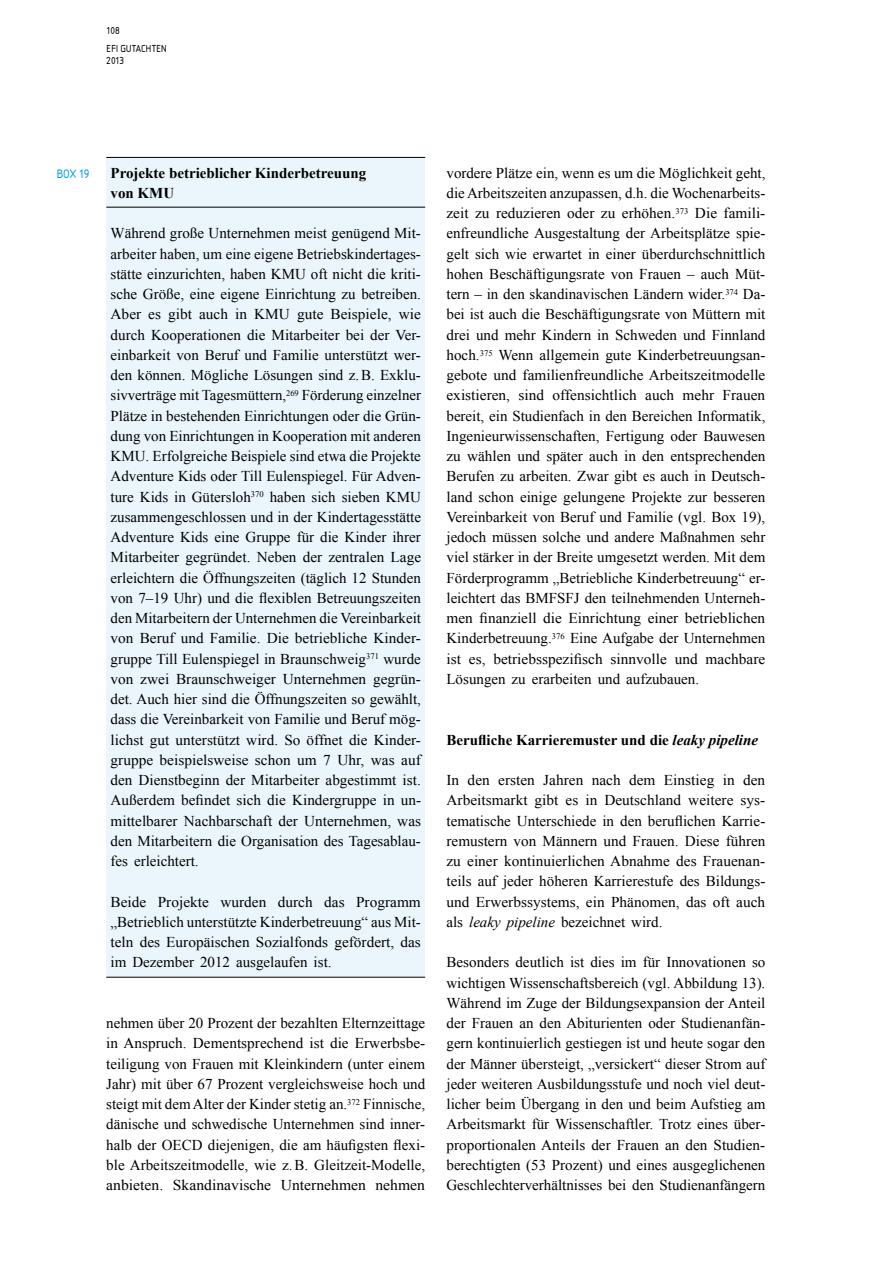
<style>
.page{position:relative;width:893px;height:1263px;background:#fff}
.page>*{position:absolute;margin:0;border:0;box-sizing:border-box;transform-origin:0 0}
.t1{font:15px/20.2px "Times New Roman";color:#000;text-align:justify}
.t2{font:700 15px/20.2px "Times New Roman";color:#000}
.t3{font:12.75px "Isonorm Com";color:#009ee0}
.t4{font:10.5px/11.2px "Isonorm Com";color:#000}
.s1{font-style:italic}
</style>
<div class="page">
<div style="left:106px;top:157px;width:319px;height:820px;background:#ebf6fc"></div>
<hr style="left:106px;top:157px;width:319px;height:1px;background:#000">
<hr style="left:106px;top:207px;width:319px;height:1px;background:#000">
<hr style="left:106px;top:977px;width:319px;height:1px;background:#000">
<p class="t4" style="left:106px;top:25px;width:15px">108</p>
<p class="t4" style="left:106px;top:43px;width:46px">EFI GUTACHTEN<br>2013</p>
<p class="t3" style="left:56px;top:166px;width:35px">BOX 19</p>
<p class="t2" style="left:111px;top:162px;width:257px">Projekte betrieblicher Kinderbetreuung von KMU</p>
<p class="t1" style="left:111px;top:223px;width:312px">Während große Unternehmen meist genügend Mit&shy;arbeiter haben, um eine eigene Betriebskindertages&shy;stätte einzurichten, haben KMU oft nicht die kriti&shy;sche Größe, eine eigene Einrichtung zu betreiben.<br>Aber es gibt auch in KMU gute Beispiele, wie durch Kooperationen die Mitarbeiter bei der Ver&shy;einbarkeit von Beruf und Familie unterstützt wer&shy;den können. Mögliche Lösungen sind z.B. Exklu&shy;sivverträge mit Tagesmüttern,<sup>269</sup> Förderung einzelner Plätze in bestehenden Einrichtungen oder die Grün&shy;dung von Einrichtungen in Kooperation mit anderen KMU. Erfolgreiche Beispiele sind etwa die Projekte Adventure Kids oder Till Eulenspiegel. Für Adven&shy;ture Kids in Gütersloh<sup>370</sup> haben sich sieben KMU zusammengeschlossen und in der Kindertagesstätte Adventure Kids eine Gruppe für die Kinder ihrer Mitarbeiter gegründet. Neben der zentralen Lage erleichtern die Öffnungszeiten (täglich 12 Stunden von 7–19 Uhr) und die flexiblen Betreuungszeiten den Mitarbeitern der Unternehmen die Vereinbarkeit von Beruf und Familie. Die betriebliche Kinder&shy;gruppe Till Eulenspiegel in Braunschweig<sup>371</sup> wurde von zwei Braunschweiger Unternehmen gegrün&shy;det. Auch hier sind die Öffnungszeiten so gewählt, dass die Vereinbarkeit von Familie und Beruf mög&shy;lichst gut unterstützt wird. So öffnet die Kinder&shy;gruppe beispielsweise schon um 7 Uhr, was auf den Dienstbeginn der Mitarbeiter abgestimmt ist.<br>Außerdem befindet sich die Kindergruppe in un&shy;mittelbarer Nachbarschaft der Unternehmen, was den Mitarbeitern die Organisation des Tagesablau&shy;fes erleichtert.</p>
<p class="t1" style="left:111px;top:891px;width:312px">Beide Projekte wurden durch das Programm „Betrieblich unterstützte Kinderbetreuung“ aus Mit&shy;teln des Europäischen Sozialfonds gefördert, das im Dezember 2012 ausgelaufen ist.</p>
<p class="t1" style="left:106px;top:1013px;width:321px">nehmen über 20 Prozent der bezahlten Elternzeittage in Anspruch. Dementsprechend ist die Erwerbsbe&shy;teiligung von Frauen mit Kleinkindern (unter einem Jahr) mit über 67 Prozent vergleichsweise hoch und steigt mit dem Alter der Kinder stetig an.<sup>372</sup> Finnische, dänische und schwedische Unternehmen sind inner&shy;halb der OECD diejenigen, die am häufigsten flexi&shy;ble Arbeitszeitmodelle, wie z.B. Gleitzeit-Modelle, anbieten. Skandinavische Unternehmen nehmen</p>
<p class="t1" style="left:446px;top:162px;width:320px">vordere Plätze ein, wenn es um die Möglichkeit geht, die Arbeitszeiten anzupassen, d.h. die Wochenarbeits&shy;zeit zu reduzieren oder zu erhöhen.<sup>373</sup> Die famili&shy;enfreundliche Ausgestaltung der Arbeitsplätze spie&shy;gelt sich wie erwartet in einer überdurchschnittlich hohen Beschäftigungsrate von Frauen – auch Müt&shy;tern – in den skandinavischen Ländern wider.<sup>374</sup> Da&shy;bei ist auch die Beschäftigungsrate von Müttern mit drei und mehr Kindern in Schweden und Finnland hoch.<sup>375</sup> Wenn allgemein gute Kinderbetreuungsan&shy;gebote und familienfreundliche Arbeitszeitmodelle existieren, sind offensichtlich auch mehr Frauen bereit, ein Studienfach in den Bereichen Informatik, Ingenieurwissenschaften, Fertigung oder Bauwesen zu wählen und später auch in den entsprechenden Berufen zu arbeiten. Zwar gibt es auch in Deutsch&shy;land schon einige gelungene Projekte zur besseren Vereinbarkeit von Beruf und Familie (vgl. Box 19), jedoch müssen solche und andere Maßnahmen sehr viel stärker in der Breite umgesetzt werden. Mit dem Förderprogramm „Betriebliche Kinderbetreuung“ er&shy;leichtert das BMFSFJ den teilnehmenden Unterneh&shy;men finanziell die Einrichtung einer betrieblichen Kinderbetreuung.<sup>376</sup> Eine Aufgabe der Unternehmen ist es, betriebsspezifisch sinnvolle und machbare Lösungen zu erarbeiten und aufzubauen.</p>
<p class="t2" style="left:446px;top:729px;width:313px">Berufliche Karrieremuster und die <span class="s1">leaky pipeline</span></p>
<p class="t1" style="left:446px;top:770px;width:320px">In den ersten Jahren nach dem Einstieg in den Arbeitsmarkt gibt es in Deutschland weitere sys&shy;tematische Unterschiede in den beruflichen Karrie&shy;remustern von Männern und Frauen. Diese führen zu einer kontinuierlichen Abnahme des Frauenan&shy;teils auf jeder höheren Karrierestufe des Bildungs&shy;und Erwerbssystems, ein Phänomen, das oft auch als <span class="s1">leaky pipeline</span> bezeichnet wird.</p>
<p class="t1" style="left:446px;top:952px;width:320px">Besonders deutlich ist dies im für Innovationen so wichtigen Wissenschaftsbereich (vgl. Abbildung 13).<br>Während im Zuge der Bildungsexpansion der Anteil der Frauen an den Abiturienten oder Studienanfän&shy;gern kontinuierlich gestiegen ist und heute sogar den der Männer übersteigt, „versickert“ dieser Strom auf jeder weiteren Ausbildungsstufe und noch viel deut&shy;licher beim Übergang in den und beim Aufstieg am Arbeitsmarkt für Wissenschaftler. Trotz eines über&shy;proportionalen Anteils der Frauen an den Studien&shy;berechtigten (53 Prozent) und eines ausgeglichenen Geschlechterverhältnisses bei den Studienanfängern</p>
</div>
